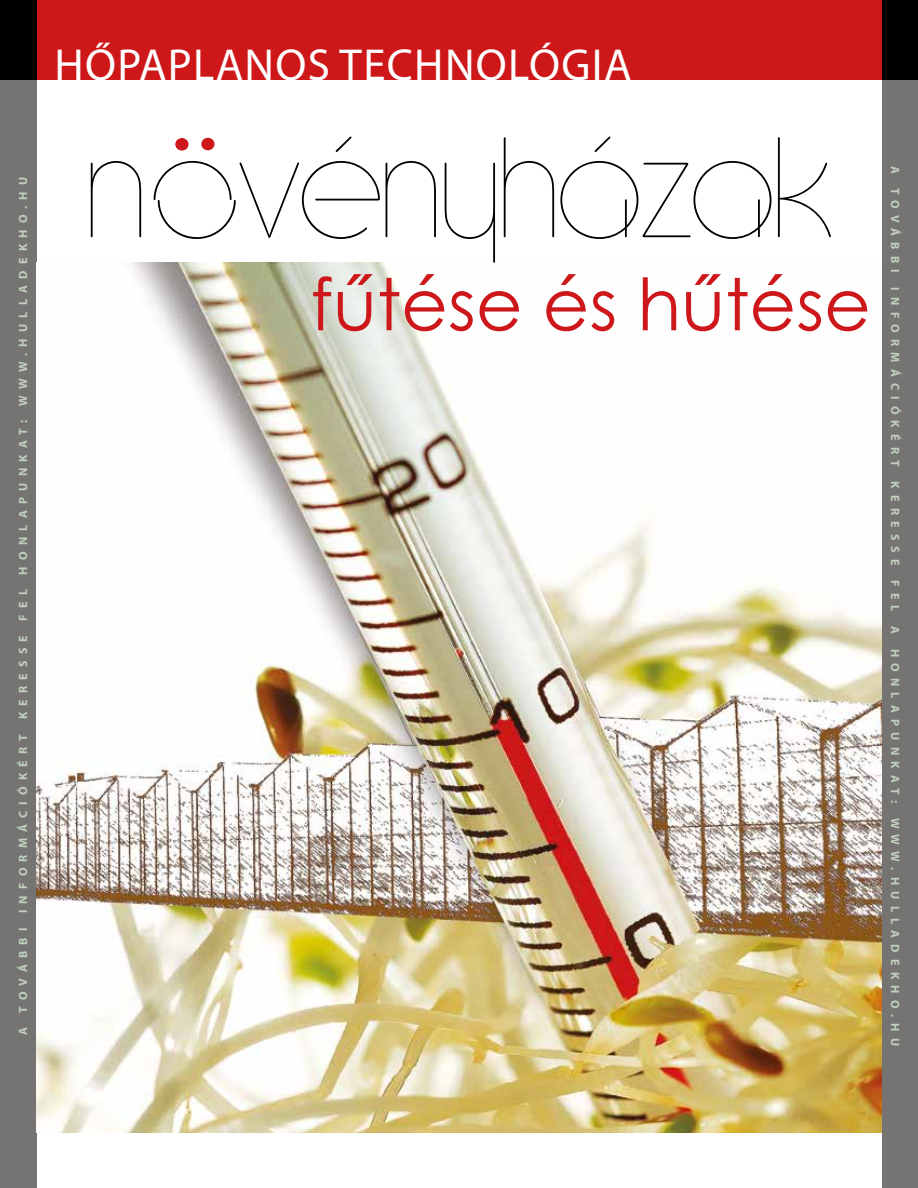
<style>
.page{position:relative;width:918px;height:1188px;background:#fff}
.page>*{position:absolute;margin:0;border:0;box-sizing:border-box;transform-origin:0 0}
.t1{font:150px "Circle D";color:#000}
.t2{font:72px "Century Gothic";color:#cd171a}
.t3{font:45px "Myriad Pro";letter-spacing:.03em;color:#fff}
.t4{font:700 12px "Myriad Pro";letter-spacing:.52em;color:#c0d0bc}
</style>
<div class="page">
<div style="left:36px;top:0;width:846px;height:80px;background:#cd1719"></div>
<div style="left:0;top:79px;width:36px;height:1109px;background:#767473"></div>
<img style="left:36px;top:262px;width:846px;height:870px">
<div style="left:882px;top:79px;width:36px;height:1109px;background:#767473"></div>
<div style="left:0;top:0;width:36px;height:79px;background:#000"></div>
<div style="left:882px;top:0;width:36px;height:79px;background:#000"></div>
<div style="left:201px;top:138px;width:14px;height:12px;background:#cd171a;border-radius:50%"></div>
<div style="left:175px;top:138px;width:14px;height:13px;background:#cd171a;border-radius:50%"></div>
<h3 class="t3" style="left:54px;top:38px;width:579px">HŐPAPLANOS TECHNOLÓGIA</h3>
<h1 class="t1" style="left:86px;top:113px;width:748px">növényházak</h1>
<p class="t4" style="left:15px;top:1035px;width:859px;rotate:-90deg">A TOVÁBBI INFORMÁCIÓKÉRT KERESSE FEL HONLAPUNKAT: WWW.HULLADEKHO.HU</p>
<p class="t4" style="left:903px;top:166px;width:882px;rotate:90deg">A TOVÁBBI INFORMÁCIÓKÉRT KERESSE FEL A HONLAPUNKAT: WWW.HULLADEKHO.HU</p>
<h2 class="t2" style="left:310px;top:254px;width:562px">fűtése és hűtése</h2>
</div>
